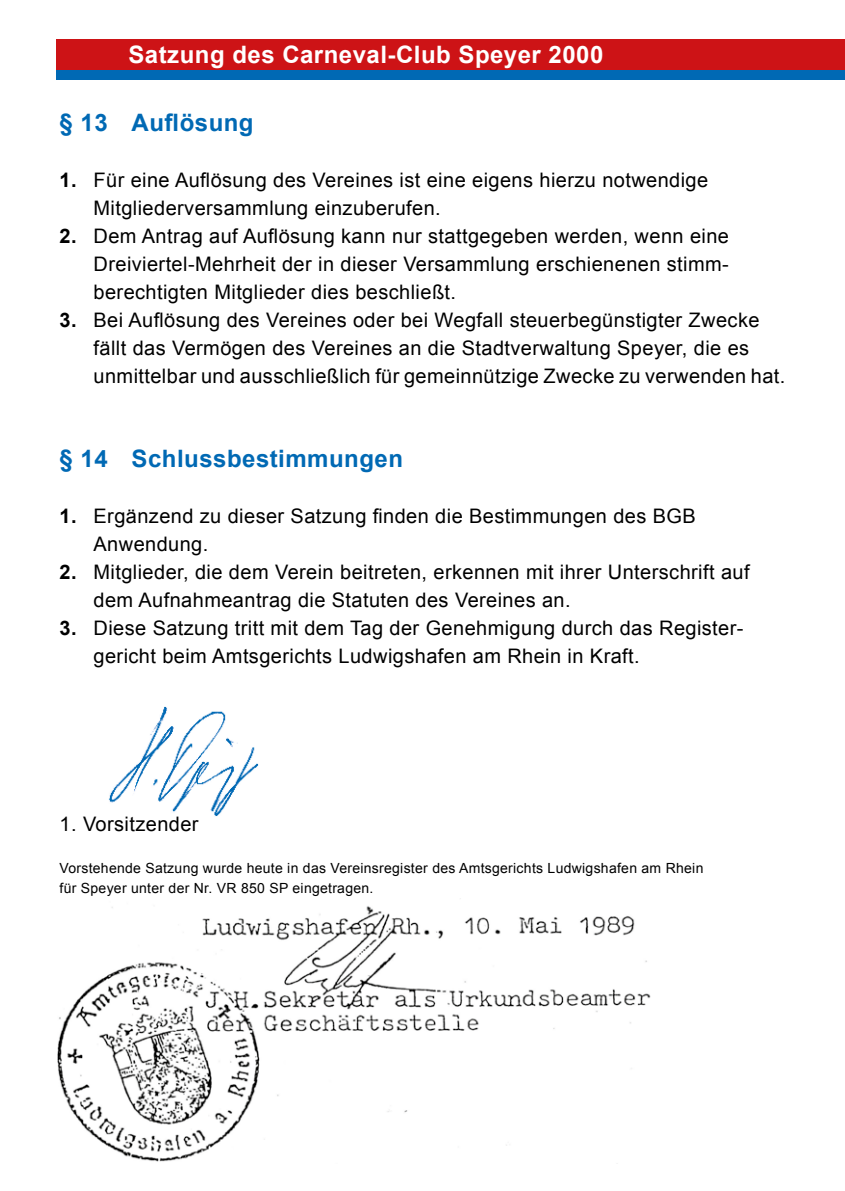
<style>
.page{position:relative;width:845px;height:1191px;background:#fff}
.page>*{position:absolute;margin:0;border:0;box-sizing:border-box;transform-origin:0 0}
.t1{font:700 24px "Arial";letter-spacing:.02em;color:#0069b4}
.t2{font:700 24px "Arial";letter-spacing:.02em;color:#fff}
.t3{font:20px/28px "Arial";letter-spacing:.02em;color:#000}
.t4{font:14px/20px "Arial";letter-spacing:.02em;color:#000}
.s1{font-weight:700}
</style>
<div class="page">
<div style="left:57px;top:40px;width:788px;height:30px;background:#cd1316"></div>
<div style="left:57px;top:70px;width:788px;height:9px;background:#0069b4"></div>
<img style="left:58px;top:906px;width:593px;height:256px">
<img style="left:108px;top:706px;width:151px;height:110px">
<p class="t2" style="left:128px;top:38px;width:476px">Satzung des Carneval-Club Speyer 2000</p>
<p class="t1" style="left:60px;top:106px;width:196px">§ 13 Auflösung</p>
<p class="t3" style="left:94px;top:166px;width:616px;text-indent:-34px"><span class="s1">1.</span> Für eine Auflösung des Vereines ist eine eigens hierzu notwendige<br>Mitgliederversammlung einzuberufen.</p>
<p class="t3" style="left:94px;top:222px;width:637px;text-align:justify;text-indent:-34px"><span class="s1">2.</span> Dem Antrag auf Auflösung kann nur stattgegeben werden, wenn eine Dreiviertel-Mehrheit der in dieser Versammlung erschienenen stimm&shy;berechtigten Mitglieder dies beschließt.</p>
<p class="t3" style="left:94px;top:306px;width:693px;text-indent:-34px"><span class="s1">3.</span> Bei Auflösung des Vereines oder bei Wegfall steuerbegünstigter Zwecke fällt das Vermögen des Vereines an die Stadtverwaltung Speyer, die es unmittelbar und ausschließlich für gemeinnützige Zwecke zu verwenden hat.</p>
<p class="t1" style="left:60px;top:442px;width:345px">§ 14 Schlussbestimmungen</p>
<p class="t3" style="left:94px;top:502px;width:603px;text-indent:-34px"><span class="s1">1.</span> Ergänzend zu dieser Satzung finden die Bestimmungen des BGB<br>Anwendung.</p>
<p class="t3" style="left:94px;top:558px;width:657px;text-indent:-34px"><span class="s1">2.</span> Mitglieder, die dem Verein beitreten, erkennen mit ihrer Unterschrift auf dem Aufnahmeantrag die Statuten des Vereines an.</p>
<p class="t3" style="left:94px;top:614px;width:651px;text-indent:-34px"><span class="s1">3.</span> Diese Satzung tritt mit dem Tag der Genehmigung durch das Register&shy;gericht beim Amtsgerichts Ludwigshafen am Rhein in Kraft.</p>
<p class="t3" style="left:60px;top:810px;width:140px">1. Vorsitzender</p>
<p class="t4" style="left:60px;top:858px;width:645px">Vorstehende Satzung wurde heute in das Vereinsregister des Amtsgerichts Ludwigshafen am Rhein für Speyer unter der Nr. VR 850 SP eingetragen.</p>
</div>
